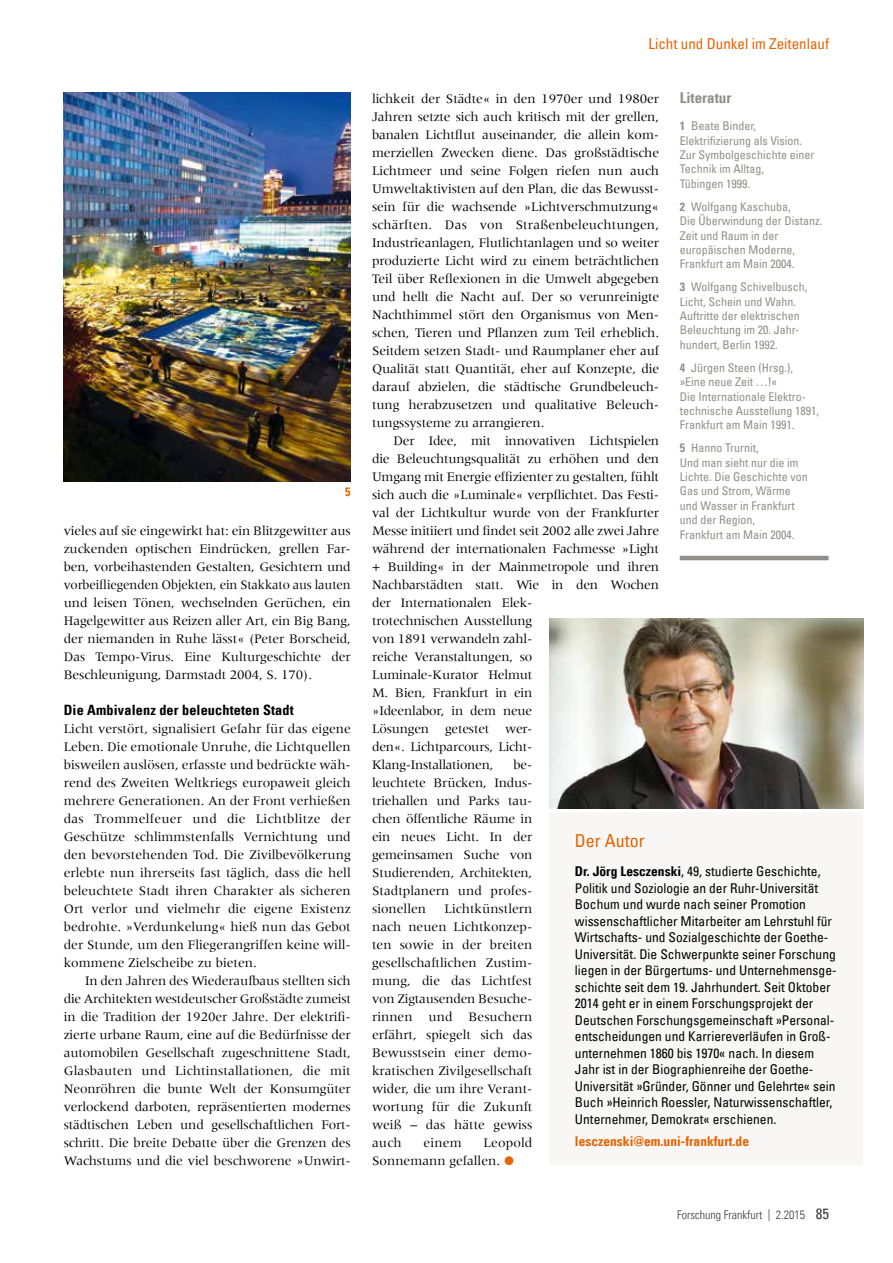
<style>
.page{position:relative;width:893px;height:1263px;background:#fff}
.page>*{position:absolute;margin:0;border:0;box-sizing:border-box;transform-origin:0 0}
.t1{font:condensed 18px "Univers Com 57";color:#e56302}
.t2{font:condensed 15px "Univers Com 57";color:#e56302}
.t3{font:15px "Univers Com 67 Bold Cond";color:#928e8a}
.t4{font:14.25px "Univers Com 67 Bold Cond";letter-spacing:.01em;color:#000}
.t5{font:13.5px/18px "Meridien";letter-spacing:-.015em;color:#000;text-align:justify}
.t6{font:condensed 13.5px/16.5px "Univers Com 57";color:#000}
.t7{font:13.5px "Univers Com 67 Bold Cond";color:#e56302}
.t8{font:condensed 12px/14.4px "Univers Com 57";color:#928e8a}
.t9{font:12px "Univers Com 47 Light Cond";color:#3b3b3a}
.t10{font:12px "Univers Com 67 Bold Cond";color:#e56302}
.s1{font-family:"Univers Com 67 Bold Cond";font-stretch:normal}
.s2{font-family:"Univers Com 57";font-stretch:condensed;font-size:15px}
</style>
<div class="page">
<hr style="left:680px;top:556px;width:148px;height:4px;background:#928e8a">
<div style="left:549px;top:812px;width:314px;height:353px;background:#f9f7f5"></div>
<img style="left:549px;top:619px;width:314px;height:190px">
<img style="left:64px;top:92px;width:287px;height:389px">
<p class="t10" style="left:345px;top:485px;width:7px">5</p>
<p class="t5" style="left:64px;top:522px;width:289px">vieles auf sie eingewirkt hat: ein Blitzgewitter aus zuckenden optischen Eindrücken, grellen Far&shy;ben, vorbeihastenden Gestalten, Gesichtern und vorbeifliegenden Objekten, ein Stakkato aus lauten und leisen Tönen, wechselnden Gerüchen, ein Hagelgewitter aus Reizen aller Art, ein Big Bang, der niemanden in Ruhe lässt« (Peter Borscheid, Das Tempo-Virus. Eine Kulturgeschichte der Beschleunigung, Darmstadt 2004, S. 170).</p>
<p class="t4" style="left:64px;top:701px;width:231px">Die Ambivalenz der beleuchteten Stadt</p>
<p class="t5" style="left:64px;top:720px;width:289px">Licht verstört, signalisiert Gefahr für das eigene Leben. Die emotionale Unruhe, die Lichtquellen bisweilen auslösen, erfasste und bedrückte wäh&shy;rend des Zweiten Weltkriegs europaweit gleich mehrere Generationen. An der Front verhießen das Trommelfeuer und die Lichtblitze der Geschütze schlimmstenfalls Vernichtung und den bevorstehenden Tod. Die Zivilbevölkerung erlebte nun ihrerseits fast täglich, dass die hell beleuchtete Stadt ihren Charakter als sicheren Ort verlor und vielmehr die eigene Existenz bedrohte. »Verdunkelung« hieß nun das Gebot der Stunde, um den Fliegerangriffen keine will&shy;kommene Zielscheibe zu bieten.</p>
<p class="t5" style="left:64px;top:972px;width:289px;text-indent:21px">In den Jahren des Wiederaufbaus stellten sich die Architekten westdeutscher Großstädte zumeist in die Tradition der 1920er Jahre. Der elektrifi&shy;zierte urbane Raum, eine auf die Bedürfnisse der automobilen Gesellschaft zugeschnittene Stadt, Glasbauten und Lichtinstallationen, die mit Neonröhren die bunte Welt der Konsumgüter verlockend darboten, repräsentierten modernes städtischen Leben und gesellschaftlichen Fort&shy;schritt. Die breite Debatte über die Grenzen des Wachstums und die viel beschworene »Unwirt-</p>
<p class="t2" style="left:648px;top:34px;width:182px">Licht und Dunkel im Zeitenlauf</p>
<p class="t3" style="left:680px;top:89px;width:53px">Literatur</p>
<p class="t8" style="left:680px;top:119px;width:136px"><span class="s1">1</span> Beate Binder,<br>Elektrifizierung als Vision.<br>Zur Symbolgeschichte einer<br>Technik im Alltag,<br>Tübingen 1999.</p>
<p class="t8" style="left:680px;top:199px;width:144px"><span class="s1">2</span> Wolfgang Kaschuba,<br>Die Überwindung der Distanz.<br>Zeit und Raum in der europäischen Moderne,<br>Frankfurt am Main 2004.</p>
<p class="t8" style="left:680px;top:280px;width:129px"><span class="s1">3</span> Wolfgang Schivelbusch,<br>Licht, Schein und Wahn.<br>Auftritte der elektrischen<br>Beleuchtung im 20. Jahr&shy;hundert, Berlin 1992.</p>
<p class="t8" style="left:680px;top:360px;width:141px"><span class="s1">4</span> Jürgen Steen (Hrsg.), »Eine neue Zeit …!«<br>Die Internationale Elektro&shy;technische Ausstellung 1891,<br>Frankfurt am Main 1991.</p>
<p class="t8" style="left:680px;top:441px;width:129px"><span class="s1">5</span> Hanno Trurnit,<br>Und man sieht nur die im<br>Lichte. Die Geschichte von<br>Gas und Strom, Wärme und Wasser in Frankfurt und der Region,<br>Frankfurt am Main 2004.</p>
<p class="t5" style="left:372px;top:90px;width:289px">lichkeit der Städte« in den 1970er und 1980er Jahren setzte sich auch kritisch mit der grellen, banalen Lichtflut auseinander, die allein kom&shy;merziellen Zwecken diene. Das großstädtische Lichtmeer und seine Folgen riefen nun auch Umweltaktivisten auf den Plan, die das Bewusst&shy;sein für die wachsende »Lichtverschmutzung« schärften. Das von Straßenbeleuchtungen, Industrieanlagen, Flutlichtanlagen und so weiter produzierte Licht wird zu einem beträchtlichen Teil über Reflexionen in die Umwelt abgegeben und hellt die Nacht auf. Der so verunreinigte Nachthimmel stört den Organismus von Men&shy;schen, Tieren und Pflanzen zum Teil erheblich.<br>Seitdem setzen Stadt- und Raumplaner eher auf Qualität statt Quantität, eher auf Konzepte, die darauf abzielen, die städtische Grundbeleuch&shy;tung herabzusetzen und qualitative Beleuch&shy;tungssysteme zu arrangieren.</p>
<p class="t5" style="left:372px;top:431px;width:289px;text-align:left;text-indent:21px">Der Idee, mit innovativen Lichtspielen die Beleuchtungsqualität zu erhöhen und den Umgang mit Energie effizienter zu gestalten, fühlt sich auch die »Luminale« verpflichtet. Das Festi&shy;val der Lichtkultur wurde von der Frankfurter Messe initiiert und findet seit 2002 alle zwei Jahre während der internationalen Fachmesse »Light + Building« in der Mainmetropole und ihren Nachbarstädten statt. Wie in den Wochen der Internationalen Elek-<br>trotechnischen Ausstellung<br>von 1891 verwandeln zahl-<br>reiche Veranstaltungen, so<br>Luminale- Kurator Helmut<br>M. Bien, Frankfurt in ein<br>»Ideenlabor, in dem neue<br>Lösungen getestet wer-<br>den«. Lichtparcours, Licht-<br>Klang- Installationen,</p>
<p class="t5" style="left:372px;top:755px;width:162px;text-align:left;text-indent:141px">be&shy;leuchtete Brücken, Indus&shy;triehallen und Parks tau&shy;chen öffentliche Räume in ein neues Licht. In der gemeinsamen Suche von<br>Studierenden, Architekten,<br>Stadtplanern und profes&shy;sionellen</p>
<h1 class="t1" style="left:575px;top:829px;width:71px">Der Autor</h1>
<p class="t6" style="left:575px;top:863px;width:263px"><span class="s1">Dr. Jörg Lesczenski</span>, 49, studierte Geschichte, Politik und Soziologie an der Ruhr-Universität Bochum und wurde nach seiner Promotion wissenschaftlicher Mitarbeiter am Lehrstuhl für Wirtschafts- und Sozialgeschichte der Goethe-Universität. Die Schwerpunkte seiner Forschung liegen in der Bürgertums- und Unternehmensge&shy;schichte seit dem 19. Jahrhundert. Seit Oktober 2014 geht er in einem Forschungsprojekt der Deutschen Forschungsgemeinschaft »Personal&shy;entscheidungen und Karriereverläufen in Groß&shy;unternehmen 1860 bis 1970« nach. In diesem Jahr ist in der Biographienreihe der Goethe-Universität »Gründer, Gönner und Gelehrte« sein Buch »Heinrich Roessler, Naturwissenschaftler, Unternehmer, Demokrat« erschienen.</p>
<p class="t7" style="left:575px;top:1133px;width:176px">lesczenski@em.uni-frankfurt.de</p>
<p class="t5" style="left:372px;top:899px;width:162px;text-indent:73px">Lichtkünstlern nach neuen Lichtkonzep&shy;ten sowie in der breiten gesellschaftlichen Zustim&shy;mung, die das Lichtfest von Zigtausenden Besuche&shy;rinnen und Besuchern erfährt, spiegelt sich das Bewusstsein einer demo&shy;kratischen Zivilgesellschaft wider, die um ihre Verant&shy;wortung für die Zukunft weiß – das hätte gewiss auch</p>
<p class="t5" style="left:372px;top:1133px;width:162px;text-indent:111px">Leopold<br>Sonnemann gefallen.</p>
<p class="t5" style="left:424px;top:1133px;width:40px">einem</p>
<p class="t9" style="left:677px;top:1208px;width:153px">Forschung Frankfurt | 2.2015 <span class="s2">85</span></p>
</div>
